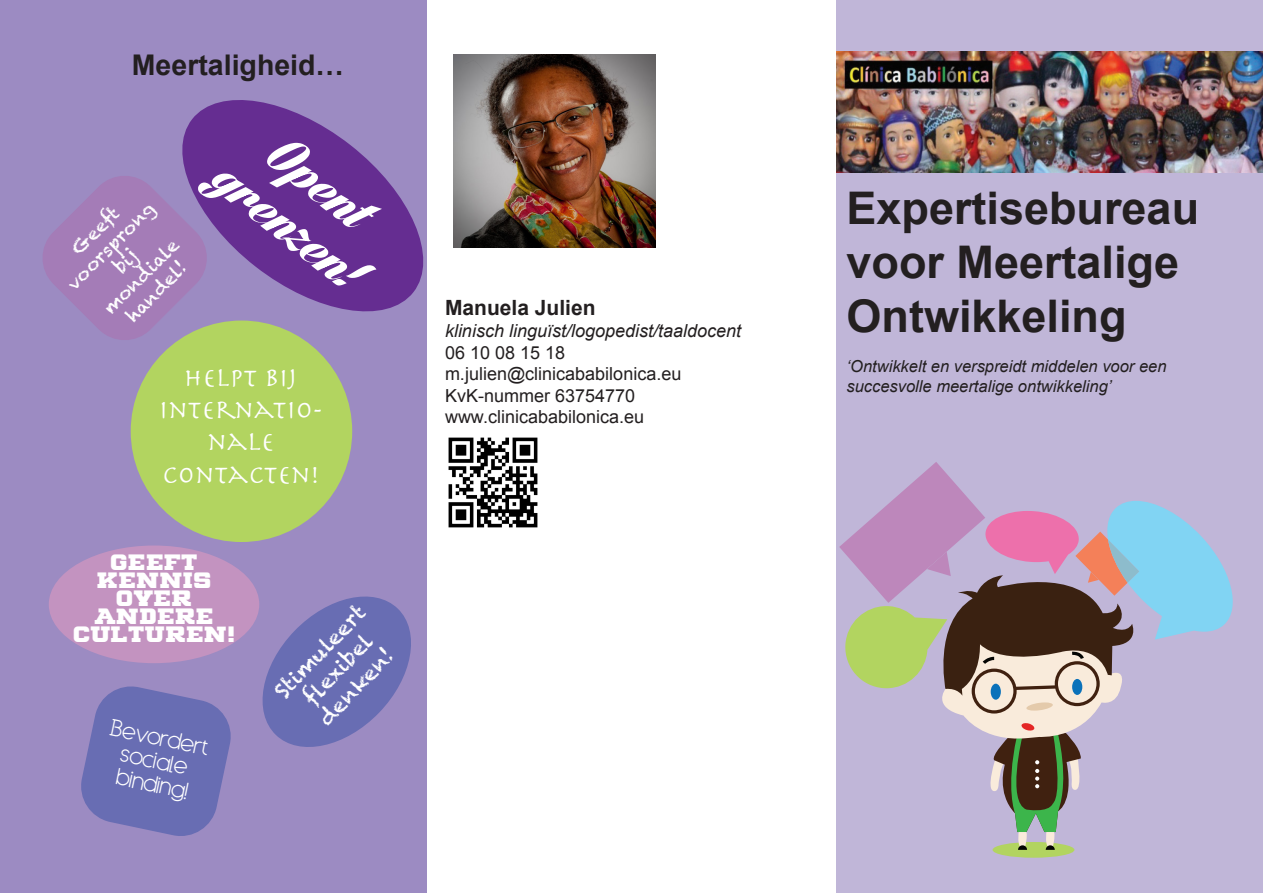
<style>
.page{position:relative;width:1263px;height:893px;background:#fff}
.page>*{position:absolute;margin:0;border:0;box-sizing:border-box;transform-origin:0 0}
.t1{font:57px "Lighthouse Personal Use";color:#fff}
.t2{font:700 45px/54px "Arial";color:#231f20}
.t3{font:700 28.5px "Arial";color:#231f20}
.t4{font:27px/32.4px "Herculanum";color:#fff;text-align:center}
.t5{font:21px/25.2px "Chalkduster";color:#fff}
.t6{font:700 21px "Arial";color:#231f20}
.t7{font:19.5px "ENGCARNATION";color:#fff}
.t8{font:18px "Arial";color:#231f20}
.t9{font:italic 18px "Arial";color:#231f20}
.t10{font:18px/21.6px "Chalkduster";color:#fff;text-align:center}
.t11{font:italic 16.5px "Arial";color:#231f20}
.t12{font:12px/18px "Big Ten Block";color:#fff;text-align:center}
</style>
<div class="page">
<div style="left:0;top:0;width:427px;height:893px;background:#9c8bc2"></div>
<div style="left:836px;top:0;width:427px;height:893px;background:#c0b6d8"></div>
<img style="left:448px;top:437px;width:90px;height:91px">
<img style="left:836px;top:51px;width:427px;height:121px">
<div style="left:992px;top:842px;width:82px;height:16px;background:#b2d460;border-radius:50%"></div>
<svg style="left:839px;top:462px;width:394px;height:388px"></svg>
<svg style="left:252px;top:588px;width:159px;height:159px"></svg>
<div style="left:49px;top:545px;width:210px;height:118px;background:#c393c0;border-radius:50%"></div>
<svg style="left:43px;top:176px;width:164px;height:168px"></svg>
<svg style="left:81px;top:686px;width:150px;height:150px"></svg>
<div style="left:131px;top:321px;width:221px;height:221px;background:#b2d460;border-radius:50%"></div>
<svg style="left:166px;top:100px;width:258px;height:226px;fill:#652d91"></svg>
<img style="left:454px;top:54px;width:202px;height:194px">
<p class="t3" style="left:132px;top:46px;width:214px">Meertaligheid…</p>
<p class="t10" style="left:62px;top:279px;width:116px;rotate:-45deg">voorsprong bij</p>
<p class="t10" style="left:67px;top:244px;width:60px;rotate:-45deg">Geeft</p>
<p class="t10" style="left:99px;top:303px;width:99px;rotate:-45deg">mondiale</p>
<p class="t10" style="left:122px;top:311px;width:78px;rotate:-45deg">handel!</p>
<p class="t1" style="left:296px;top:122px;width:113px;rotate:38deg">Opent</p>
<p class="t1" style="left:240px;top:145px;width:173px;rotate:38deg">grenzen!</p>
<p class="t4" style="left:184px;top:360px;width:115px">HELPT BIJ</p>
<p class="t4" style="left:159px;top:392px;width:164px">INTERNATIO-<br>NALE</p>
<p class="t4" style="left:162px;top:457px;width:159px">CONTACTEN!</p>
<p class="t12" style="left:110px;top:557px;width:89px">GEEFT</p>
<p class="t12" style="left:96px;top:575px;width:117px">KENNIS<br>OVER</p>
<p class="t12" style="left:95px;top:611px;width:120px">ANDERE</p>
<p class="t12" style="left:73px;top:629px;width:164px">CULTUREN!</p>
<p class="t7" style="left:114px;top:715px;width:102px;rotate:12deg">Bevordert</p>
<p class="t7" style="left:124px;top:741px;width:69px;rotate:12deg">sociale</p>
<p class="t7" style="left:120px;top:764px;width:75px;rotate:12deg">binding!</p>
<p class="t5" style="left:269px;top:686px;width:121px;rotate:-46deg">Stimuleert</p>
<p class="t5" style="left:295px;top:695px;width:99px;rotate:-46deg">fl exibel denken!</p>
<p class="t6" style="left:445px;top:294px;width:152px">Manuela Julien</p>
<p class="t9" style="left:445px;top:319px;width:298px">klinisch linguïst/logopedist/taaldocent</p>
<p class="t8" style="left:445px;top:340px;width:122px">06 10 08 15 18</p>
<p class="t8" style="left:445px;top:362px;width:238px">m.julien@clinicababilonica.eu</p>
<p class="t8" style="left:445px;top:384px;width:192px">KvK-nummer 63754770</p>
<p class="t8" style="left:445px;top:405px;width:201px">www.clinicababilonica.eu</p>
<p class="t2" style="left:846px;top:183px;width:354px">Expertisebureau voor Meertalige<br>Ontwikkeling</p>
<p class="t11" style="left:846px;top:355px;width:322px">‘Ontwikkelt en verspreidt middelen voor een</p>
<p class="t11" style="left:846px;top:375px;width:266px">succesvolle meertalige ontwikkeling’</p>
</div>
